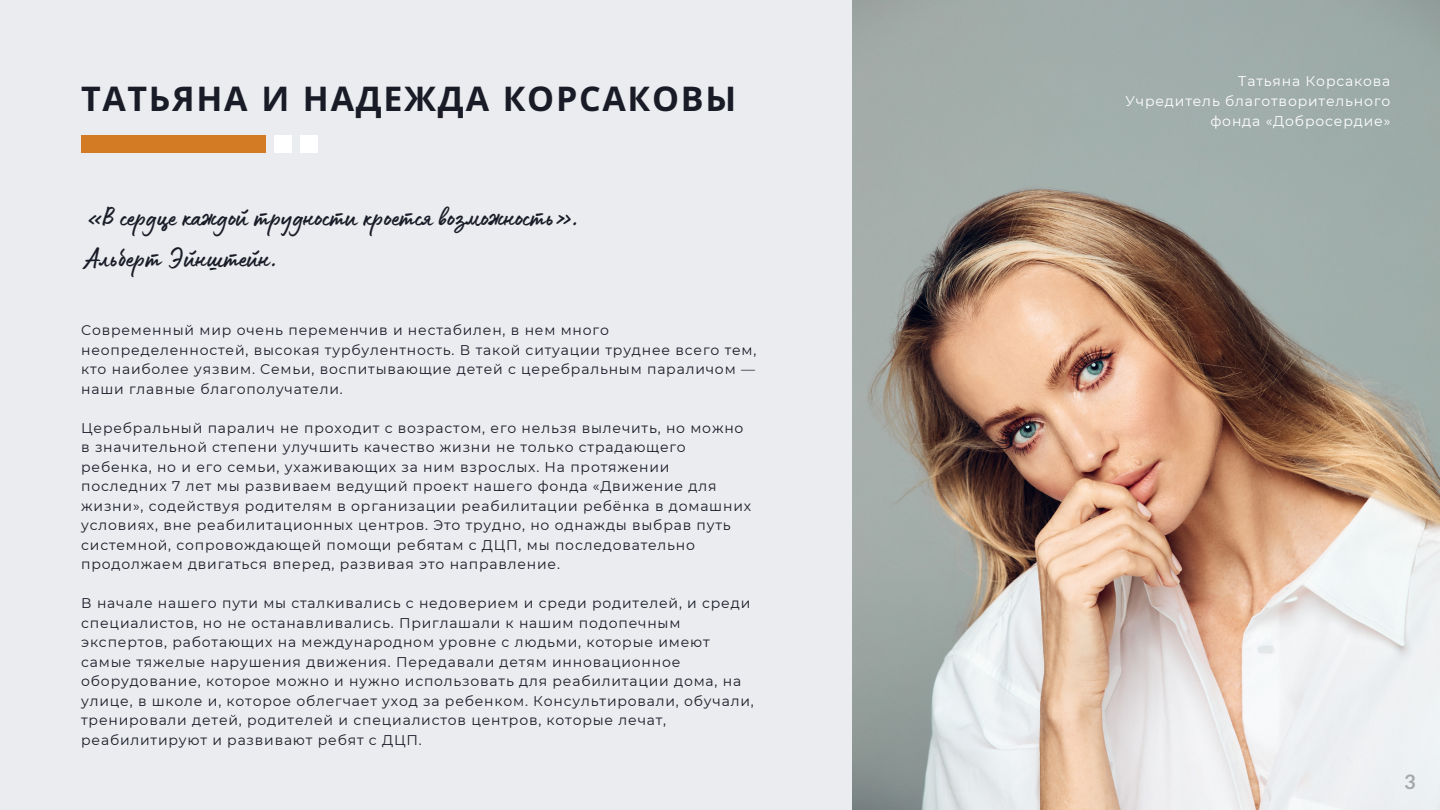
<style>
.page{position:relative;width:1440px;height:810px;background:#ebecef}
.page>*{position:absolute;margin:0;border:0;box-sizing:border-box;transform-origin:0 0}
.t1{font:700 34px "Noto Sans";letter-spacing:.05em;color:#191b27}
.t2{font:28px "Lumios Marker";color:#191b27}
.t3{font:700 20px "Lato";color:#a5a7a8}
.t4{font:14px/19.5px "Montserrat";letter-spacing:.06em;color:#191b27}
.t5{font:14px/20.2px "Montserrat";letter-spacing:.06em;color:#fff;text-align:right}
</style>
<div class="page">
<img style="left:853px;top:0;width:587px;height:810px">
<div style="left:81px;top:136px;width:185px;height:17px;background:#d27b24"></div>
<div style="left:274px;top:136px;width:18px;height:17px;background:#fff"></div>
<div style="left:301px;top:136px;width:17px;height:17px;background:#fff"></div>
<h2 class="t1" style="left:81px;top:74px;width:657px">ТАТЬЯНА И НАДЕЖДА КОРСАКОВЫ</h2>
<p class="t2" style="left:87px;top:208px;width:494px">«В сердце каждой трудности кроется возможность».</p>
<p class="t2" style="left:87px;top:249px;width:192px">Альберт Эйнштейн.</p>
<h2 class="t4" style="left:81px;top:320px;width:677px">Современный мир очень переменчив и нестабилен, в нем много неопределенностей, высокая турбулентность. В такой ситуации труднее всего тем, кто наиболее уязвим. Семьи, воспитывающие детей с церебральным параличом — наши главные благополучатели.</h2>
<p class="t4" style="left:81px;top:418px;width:671px">Церебральный паралич не проходит с возрастом, его нельзя вылечить, но можно в значительной степени улучшить качество жизни не только страдающего ребенка, но и его семьи, ухаживающих за ним взрослых. На протяжении последних 7 лет мы развиваем ведущий проект нашего фонда «Движение для жизни», содействуя родителям в организации реабилитации ребёнка в домашних условиях, вне реабилитационных центров. Это трудно, но однажды выбрав путь системной, сопровождающей помощи ребятам с ДЦП, мы последовательно продолжаем двигаться вперед, развивая это направление.</p>
<p class="t4" style="left:81px;top:593px;width:674px">В начале нашего пути мы сталкивались с недоверием и среди родителей, и среди специалистов, но не останавливались. Приглашали к нашим подопечным экспертов, работающих на международном уровне с людьми, которые имеют самые тяжелые нарушения движения. Передавали детям инновационное оборудование, которое можно и нужно использовать для реабилитации дома, на улице, в школе и, которое облегчает уход за ребенком. Консультировали, обучали, тренировали детей, родителей и специалистов центров, которые лечат, реабилитируют и развивают ребят с ДЦП.</p>
<p class="t5" style="left:1238px;top:71px;width:154px">Татьяна Корсакова</p>
<p class="t5" style="left:1125px;top:91px;width:266px">Учредитель благотворительного фонда «Добросердие»</p>
<p class="t3" style="left:1404px;top:770px;width:13px">3</p>
</div>
